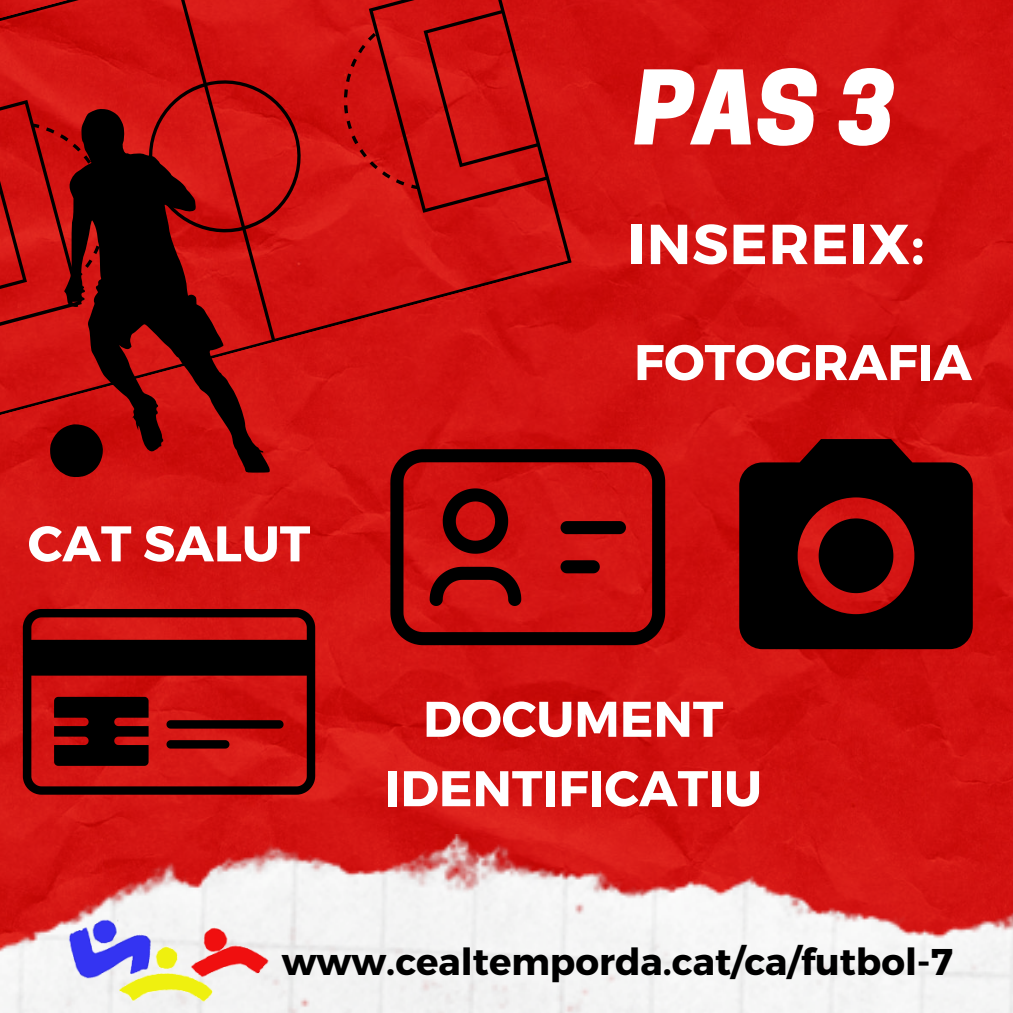
<style>
.page{position:relative;width:1013px;height:1013px;background:#fff}
.page>*{position:absolute;margin:0;border:0;box-sizing:border-box;transform-origin:0 0}
.t1{font:italic 800 96.25px "Cooper Hewitt";color:#fff}
.t2{font:700 56.25px "Montserrat";letter-spacing:.02em;color:#fff}
.t3{font:700 50px/69.4px "Montserrat";color:#fff;text-align:center}
.t4{font:700 37.12px "Montserrat";color:#000}
</style>
<div class="page">
<img style="left:0;top:0;width:1012px;height:835px">
<svg style="left:0;top:0;width:572px;height:421px;background:#ca1311"></svg>
<img style="left:0;top:835px;width:1012px;height:177px">
<svg style="left:739px;top:439px;width:233px;height:210px;background:#2b0303"></svg>
<svg style="left:64px;top:109px;width:206px;height:363px;background:#7f0c0b"></svg>
<svg style="left:50px;top:424px;width:53px;height:53px;background:#2e0303"></svg>
<img style="left:69px;top:918px;width:200px;height:85px">
<svg style="left:390px;top:449px;width:275px;height:196px;background:#940e0c"></svg>
<svg style="left:23px;top:609px;width:292px;height:185px;background:#750b0a"></svg>
<h1 class="t1" style="left:634px;top:72px;width:262px">PAS 3</h1>
<p class="t2" style="left:628px;top:207px;width:298px">INSEREIX:</p>
<p class="t3" style="left:28px;top:506px;width:284px">CAT SALUT</p>
<p class="t3" style="left:634px;top:325px;width:339px">FOTOGRAFIA</p>
<p class="t3" style="left:384px;top:681px;width:379px">DOCUMENT<br>IDENTIFICATIU</p>
<p class="t4" style="left:282px;top:938px;width:672px">www.cealtemporda.cat/ca/futbol-7</p>
</div>
